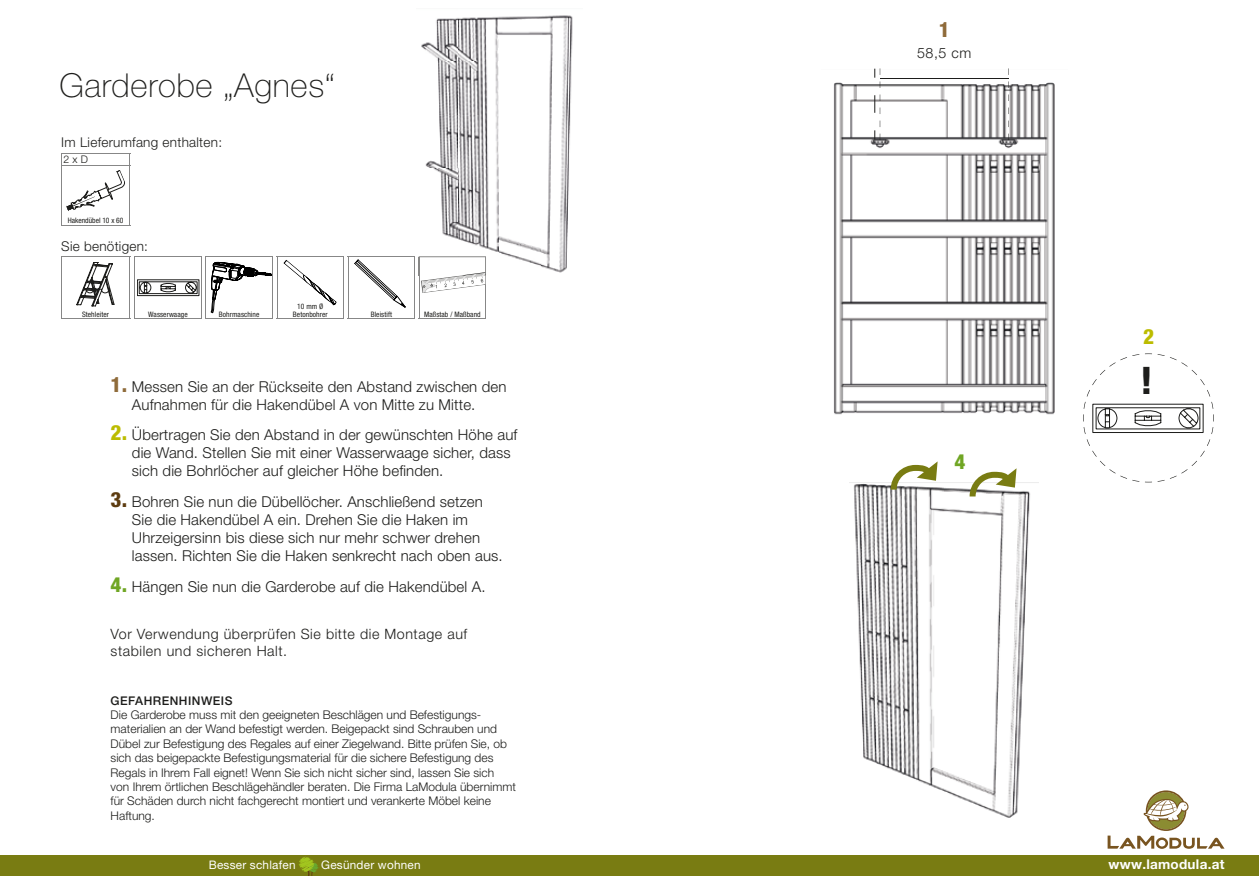
<style>
.page{position:relative;width:1259px;height:893px;background:#fff}
.page>*{position:absolute;margin:0;border:0;box-sizing:border-box;transform-origin:0 0}
.t1{font:800 condensed 37.95px "Helvetica Neue LT Pro";color:#1d1d1b}
.t2{font:100 33px "Helvetica Neue LT Pro";letter-spacing:.02em;color:#1d1d1b}
.t3{font:800 condensed 21px "Helvetica Neue LT Pro";color:#8f6b3a}
.t4{font:800 condensed 21px "Helvetica Neue LT Pro";color:#bcbc00}
.t5{font:800 condensed 21px "Helvetica Neue LT Pro";color:#70a624}
.t6{font:300 15px/18px "Helvetica Neue LT Pro";letter-spacing:.01em;color:#1d1d1b}
.t7{font:300 14.25px/17.1px "Helvetica Neue LT Pro";letter-spacing:.04em;color:#1d1d1b}
.t8{font:300 13.5px "Helvetica Neue LT Pro";letter-spacing:.02em;color:#1d1d1b}
.t9{font:700 13.5px "Helvetica Neue LT Pro";letter-spacing:.02em;color:#fff}
.t10{font:300 12px/14.4px "Helvetica Neue LT Pro";color:#1d1d1b}
.t11{font:500 12px "Helvetica Neue LT Pro";letter-spacing:.04em;color:#1d1d1b}
.t12{font:11.7px "Helvetica Neue LT Pro";letter-spacing:.02em;color:#fff}
.t13{font:300 10.5px "Helvetica Neue LT Pro";color:#1d1d1b}
.t14{font:condensed 7.5px/7.5px "Helvetica Neue LT Pro";letter-spacing:.01em;color:#1d1d1b;text-align:center}
.s1{font-weight:800;font-stretch:condensed;font-size:21px;color:#8f6b3a}
.s2{font-weight:800;font-stretch:condensed;font-size:21px;color:#bcbc00}
.s3{font-weight:800;font-stretch:condensed;font-size:21px;color:#5d3c10}
.s4{font-weight:800;font-stretch:condensed;font-size:21px;color:#70a624}
</style>
<div class="page">
<div style="left:0;top:855px;width:640px;height:21px;background:#797c12"></div>
<div style="left:619px;top:855px;width:640px;height:21px;background:#797c12"></div>
<svg style="left:299px;top:857px;width:19px;height:19px"></svg>
<svg style="left:1107px;top:790px;width:117px;height:59px"></svg>
<img style="left:849px;top:482px;width:190px;height:336px">
<img style="left:833px;top:70px;width:222px;height:345px">
<hr style="left:61px;top:166px;width:1px;height:59px;background:#878787">
<hr style="left:129px;top:166px;width:1px;height:59px;background:#878787">
<hr style="left:61px;top:225px;width:69px;height:1px;background:#878787">
<hr style="left:61px;top:256px;width:69px;height:1px;background:#878787">
<hr style="left:61px;top:257px;width:1px;height:61px;background:#878787">
<hr style="left:129px;top:257px;width:1px;height:61px;background:#878787">
<hr style="left:134px;top:256px;width:68px;height:1px;background:#878787">
<hr style="left:134px;top:257px;width:1px;height:61px;background:#878787">
<hr style="left:201px;top:257px;width:1px;height:61px;background:#878787">
<hr style="left:205px;top:256px;width:68px;height:1px;background:#878787">
<hr style="left:205px;top:257px;width:1px;height:61px;background:#878787">
<hr style="left:272px;top:257px;width:1px;height:61px;background:#878787">
<hr style="left:277px;top:256px;width:67px;height:1px;background:#878787">
<hr style="left:277px;top:257px;width:1px;height:61px;background:#878787">
<hr style="left:343px;top:257px;width:1px;height:61px;background:#878787">
<hr style="left:348px;top:256px;width:67px;height:1px;background:#878787">
<hr style="left:348px;top:257px;width:1px;height:61px;background:#878787">
<hr style="left:414px;top:257px;width:1px;height:61px;background:#878787">
<hr style="left:419px;top:257px;width:1px;height:61px;background:#878787">
<hr style="left:485px;top:257px;width:1px;height:61px;background:#878787">
<hr style="left:61px;top:318px;width:69px;height:1px;background:#878787">
<hr style="left:134px;top:318px;width:68px;height:1px;background:#878787">
<hr style="left:205px;top:318px;width:68px;height:1px;background:#878787">
<hr style="left:277px;top:318px;width:67px;height:1px;background:#878787">
<hr style="left:348px;top:318px;width:67px;height:1px;background:#878787">
<hr style="left:419px;top:318px;width:67px;height:1px;background:#878787">
<svg style="left:77px;top:262px;width:37px;height:44px"></svg>
<svg style="left:137px;top:280px;width:62px;height:17px"></svg>
<svg style="left:210px;top:261px;width:62px;height:52px"></svg>
<svg style="left:354px;top:259px;width:52px;height:49px"></svg>
<svg style="left:283px;top:260px;width:54px;height:45px"></svg>
<svg style="left:61px;top:153px;width:69px;height:58px"></svg>
<svg style="left:1083px;top:353px;width:131px;height:129px"></svg>
<svg style="left:890px;top:462px;width:47px;height:28px"></svg>
<svg style="left:969px;top:468px;width:47px;height:28px"></svg>
<img style="left:418px;top:15px;width:155px;height:260px">
<img style="left:419px;top:256px;width:67px;height:1px">
<svg style="left:419px;top:257px;width:67px;height:36px"></svg>
<hr style="left:880px;top:79px;width:128px;height:1px;background:#1d1d1b">
<svg style="left:874px;top:68px;width:6px;height:20px"></svg>
<svg style="left:874px;top:94px;width:6px;height:46px"></svg>
<h3 class="t3" style="left:938px;top:16px;width:12px">1</h3>
<h2 class="t2" style="left:60px;top:66px;width:277px">Garderobe „Agnes“</h2>
<p class="t8" style="left:61px;top:134px;width:162px">Im Lieferumfang enthalten:</p>
<p class="t13" style="left:63px;top:152px;width:26px">2 x D</p>
<p class="t14" style="left:68px;top:217px;width:57px">Hakendübel 10 x 60</p>
<p class="t8" style="left:61px;top:237px;width:88px">Sie benötigen:</p>
<p class="t14" style="left:82px;top:310px;width:28px">Stehleiter</p>
<p class="t14" style="left:148px;top:310px;width:41px">Wasserwaage</p>
<p class="t14" style="left:219px;top:310px;width:42px">Bohrmaschine</p>
<p class="t14" style="left:293px;top:303px;width:36px">10 mm Ø<br>Betonbohrer</p>
<p class="t14" style="left:371px;top:310px;width:23px">Bleistift</p>
<p class="t14" style="left:424px;top:310px;width:58px">Maßstab / Maßband</p>
<p class="t6" style="left:132px;top:377px;width:376px;text-indent:-21px"><span class="s1">1.</span> Messen Sie an der Rückseite den Abstand zwischen den<br>Aufnahmen für die Hakendübel A von Mitte zu Mitte.</p>
<p class="t6" style="left:132px;top:426px;width:387px;text-indent:-21px"><span class="s2">2.</span> Übertragen Sie den Abstand in der gewünschten Höhe auf die Wand. Stellen Sie mit einer Wasserwaage sicher, dass sich die Bohrlöcher auf gleicher Höhe befinden.</p>
<p class="t6" style="left:132px;top:493px;width:372px;text-indent:-21px"><span class="s3">3.</span> Bohren Sie nun die Dübellöcher. Anschließend setzen Sie die Hakendübel A ein. Drehen Sie die Haken im Uhrzeigersinn bis diese sich nur mehr schwer drehen lassen. Richten Sie die Haken senkrecht nach oben aus.</p>
<p class="t6" style="left:111px;top:577px;width:376px"><span class="s4">4.</span> Hängen Sie nun die Garderobe auf die Hakendübel A.</p>
<p class="t7" style="left:111px;top:625px;width:358px">Vor Verwendung überprüfen Sie bitte die Montage auf stabilen und sicheren Halt.</p>
<p class="t11" style="left:111px;top:693px;width:123px">GEFAHRENHINWEIS</p>
<p class="t10" style="left:111px;top:707px;width:407px">Die Garderobe muss mit den geeigneten Beschlägen und Befestigungs&shy;materialien an der Wand befestigt werden. Beigepackt sind Schrauben und Dübel zur Befestigung des Regales auf einer Ziegelwand. Bitte prüfen Sie, ob sich das beigepackte Befestigungsmaterial für die sichere Befestigung des Regals in Ihrem Fall eignet! Wenn Sie sich nicht sicher sind, lassen Sie sich<br>von Ihrem örtlichen Beschlägehändler beraten. Die Firma LaModula übernimmt für Schäden durch nicht fachgerecht montiert und verankerte Möbel keine Haftung.</p>
<p class="t7" style="left:917px;top:45px;width:56px">58,5 cm</p>
<h3 class="t5" style="left:954px;top:449px;width:12px">4</h3>
<h3 class="t4" style="left:1143px;top:323px;width:12px">2</h3>
<h1 class="t1" style="left:1140px;top:357px;width:14px">!</h1>
<p class="t12" style="left:209px;top:858px;width:88px">Besser schlafen</p>
<p class="t12" style="left:321px;top:858px;width:101px">Gesünder wohnen</p>
<p class="t9" style="left:1108px;top:855px;width:117px">www.lamodula.at</p>
</div>
